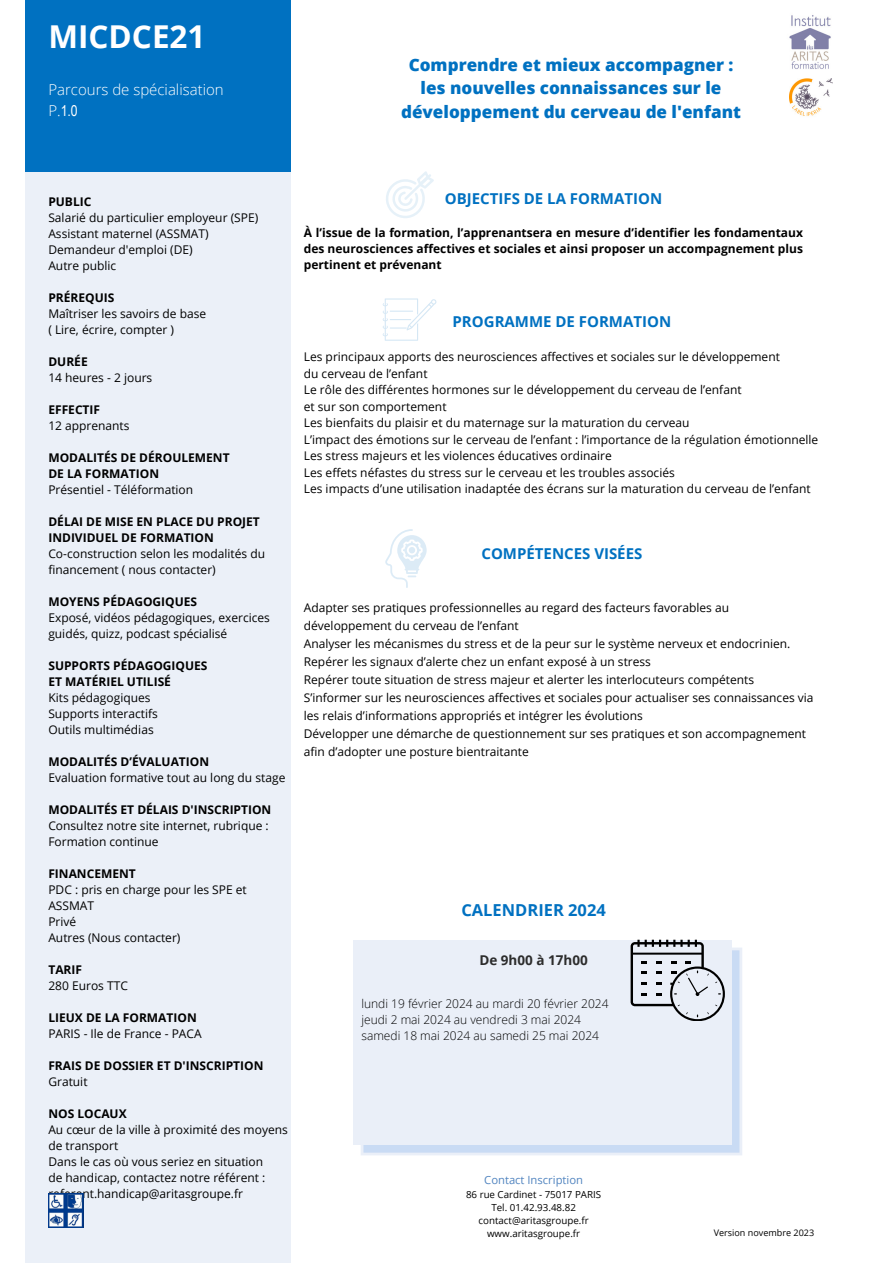
<style>
.page{position:relative;width:893px;height:1264px;background:#fff}
.page>*{position:absolute;margin:0;border:0;box-sizing:border-box;transform-origin:0 0}
.t1{font:700 31.5px "Open Sans";color:#fff}
.t2{font:800 17.1px/23.7px "Open Sans";color:#0071c1;text-align:center}
.t3{font:700 16.5px "Open Sans";color:#0071c1}
.t4{font:700 15px "Open Sans";color:#0071c1}
.t5{font:300 15px/20.2px "Open Sans";color:#fff}
.t6{font:700 13.5px "Open Sans";color:#2c2c2c}
.t7{font:12px/16px "Open Sans";color:#000}
.t8{font:700 12px/16px "Open Sans";color:#000}
.t9{font:300 12px "Open Sans";color:#000}
.t10{font:11.25px "Open Sans";color:#5285c0}
.t11{font:9.75px "Open Sans";color:#000}
.t12{font:9px "Open Sans";color:#000}
.s1{font-family:"Arial Narrow";font-weight:400}
</style>
<div class="page">
<div style="left:25px;top:111px;width:266px;height:1152px;background:#ebf0f8"></div>
<div style="left:25px;top:0;width:266px;height:171px;background:#0071c1"></div>
<svg style="left:360px;top:947px;width:382px;height:208px;background:#d3e1f5"></svg>
<div style="left:353px;top:939px;width:378px;height:205px;background:#eaeff8"></div>
<svg style="left:630px;top:939px;width:94px;height:81px"></svg>
<svg style="left:386px;top:171px;width:47px;height:47px"></svg>
<svg style="left:382px;top:298px;width:54px;height:43px"></svg>
<svg style="left:385px;top:529px;width:41px;height:58px"></svg>
<img style="left:48px;top:1193px;width:35px;height:34px">
<img style="left:789px;top:15px;width:42px;height:54px">
<img style="left:789px;top:78px;width:43px;height:38px">
<p class="t1" style="left:48px;top:15px;width:159px">MICDCE21</p>
<p class="t5" style="left:48px;top:79px;width:177px">Parcours de spécialisation<br>P.<span class="s1">1.0</span></p>
<p class="t2" style="left:401px;top:52px;width:341px">Comprendre et mieux accompagner : les nouvelles connaissances sur le développement du cerveau de l'enfant</p>
<p class="t8" style="left:48px;top:193px;width:45px">PUBLIC</p>
<p class="t7" style="left:48px;top:209px;width:211px">Salarié du particulier employeur (SPE)</p>
<p class="t7" style="left:48px;top:225px;width:162px">Assistant maternel (ASSMAT)</p>
<p class="t7" style="left:48px;top:241px;width:146px">Demandeur d'emploi (DE)</p>
<p class="t7" style="left:48px;top:257px;width:69px">Autre public</p>
<p class="t8" style="left:48px;top:289px;width:67px">PRÉREQUIS</p>
<p class="t7" style="left:48px;top:305px;width:159px">Maîtriser les savoirs de base</p>
<p class="t7" style="left:48px;top:321px;width:127px">( Lire, écrire, compter )</p>
<p class="t8" style="left:48px;top:353px;width:41px">DURÉE</p>
<p class="t7" style="left:48px;top:369px;width:105px">14 heures - 2 jours</p>
<p class="t8" style="left:48px;top:401px;width:53px">EFFECTIF</p>
<p class="t7" style="left:48px;top:417px;width:83px">12 apprenants</p>
<p class="t8" style="left:48px;top:449px;width:183px">MODALITÉS DE DÉROULEMENT</p>
<p class="t8" style="left:48px;top:465px;width:112px">DE LA FORMATION</p>
<p class="t7" style="left:48px;top:481px;width:146px">Présentiel - Téléformation</p>
<p class="t8" style="left:48px;top:513px;width:213px">DÉLAI DE MISE EN PLACE DU PROJET<br>INDIVIDUEL DE FORMATION</p>
<p class="t7" style="left:48px;top:545px;width:218px">Co-construction selon les modalités du financement ( nous contacter)</p>
<p class="t8" style="left:48px;top:593px;width:150px">MOYENS PÉDAGOGIQUES</p>
<p class="t7" style="left:48px;top:609px;width:223px">Exposé, vidéos pédagogiques, exercices guidés, quizz, podcast spécialisé</p>
<p class="t8" style="left:48px;top:657px;width:161px">SUPPORTS PÉDAGOGIQUES</p>
<p class="t8" style="left:48px;top:673px;width:124px">ET MATÉRIEL UTILISÉ</p>
<p class="t7" style="left:48px;top:689px;width:104px">Kits pédagogiques</p>
<p class="t7" style="left:48px;top:705px;width:111px">Supports interactifs</p>
<p class="t7" style="left:48px;top:721px;width:107px">Outils multimédias</p>
<p class="t8" style="left:48px;top:753px;width:162px">MODALITÉS D’ÉVALUATION</p>
<p class="t7" style="left:48px;top:769px;width:238px">Evaluation formative tout au long du stage</p>
<p class="t8" style="left:48px;top:801px;width:224px">MODALITÉS ET DÉLAIS D'INSCRIPTION</p>
<p class="t7" style="left:48px;top:817px;width:222px">Consultez notre site internet, rubrique :<br>Formation continue</p>
<p class="t8" style="left:48px;top:865px;width:89px">FINANCEMENT</p>
<p class="t7" style="left:48px;top:881px;width:200px">PDC : pris en charge pour les SPE et<br>ASSMAT</p>
<p class="t7" style="left:48px;top:913px;width:29px">Privé</p>
<p class="t7" style="left:48px;top:929px;width:133px">Autres (Nous contacter)</p>
<p class="t8" style="left:48px;top:961px;width:35px">TARIF</p>
<p class="t7" style="left:48px;top:977px;width:81px">280 Euros TTC</p>
<p class="t8" style="left:48px;top:1009px;width:150px">LIEUX DE LA FORMATION</p>
<p class="t7" style="left:48px;top:1025px;width:155px">PARIS - Ile de France - PACA</p>
<p class="t8" style="left:48px;top:1057px;width:216px">FRAIS DE DOSSIER ET D'INSCRIPTION</p>
<p class="t7" style="left:48px;top:1073px;width:41px">Gratuit</p>
<p class="t8" style="left:48px;top:1105px;width:80px">NOS LOCAUX</p>
<p class="t7" style="left:48px;top:1121px;width:241px">Au cœur de la ville à proximité des moyens de transport</p>
<p class="t7" style="left:48px;top:1153px;width:216px">Dans le cas où vous seriez en situation</p>
<p class="t7" style="left:48px;top:1169px;width:218px">de handicap, contactez notre référent : referent.handicap@aritasgroupe.fr</p>
<p class="t4" style="left:445px;top:188px;width:219px">OBJECTIFS DE LA FORMATION</p>
<p class="t8" style="left:304px;top:224px;width:500px;text-align:justify">À l’issue de la formation, l’apprenantsera en mesure d’identifier les fondamentaux des neurosciences affectives et sociales et ainsi proposer un accompagnement plus pertinent et prévenant</p>
<p class="t4" style="left:452px;top:311px;width:220px">PROGRAMME DE FORMATION</p>
<p class="t7" style="left:304px;top:348px;width:477px">Les principaux apports des neurosciences affectives et sociales sur le développement</p>
<p class="t7" style="left:304px;top:365px;width:125px">du cerveau de l’enfant</p>
<p class="t7" style="left:304px;top:381px;width:439px">Le rôle des différentes hormones sur le développement du cerveau de l’enfant</p>
<p class="t7" style="left:304px;top:398px;width:144px">et sur son comportement</p>
<p class="t7" style="left:304px;top:414px;width:387px">Les bienfaits du plaisir et du maternage sur la maturation du cerveau</p>
<p class="t7" style="left:304px;top:431px;width:516px">L’impact des émotions sur le cerveau de l’enfant : l’importance de la régulation émotionnelle</p>
<p class="t7" style="left:304px;top:447px;width:309px">Les stress majeurs et les violences éducatives ordinaire</p>
<p class="t7" style="left:304px;top:464px;width:372px">Les effets néfastes du stress sur le cerveau et les troubles associés</p>
<p class="t7" style="left:304px;top:480px;width:508px">Les impacts d’une utilisation inadaptée des écrans sur la maturation du cerveau de l’enfant</p>
<p class="t4" style="left:481px;top:543px;width:162px">COMPÉTENCES VISÉES</p>
<p class="t7" style="left:304px;top:598px;width:426px;line-height:18px">Adapter ses pratiques professionnelles au regard des facteurs favorables au développement du cerveau de l’enfant</p>
<p class="t7" style="left:304px;top:634px;width:488px;line-height:18px">Analyser les mécanismes du stress et de la peur sur le système nerveux et endocrinien.<br>Repérer les signaux d’alerte chez un enfant exposé à un stress</p>
<p class="t7" style="left:304px;top:671px;width:452px">Repérer toute situation de stress majeur et alerter les interlocuteurs compétents</p>
<p class="t7" style="left:304px;top:688px;width:511px;line-height:18px">S’informer sur les neurosciences affectives et sociales pour actualiser ses connaissances via les relais d’informations appropriés et intégrer les évolutions</p>
<p class="t7" style="left:304px;top:724px;width:504px;line-height:18px">Développer une démarche de questionnement sur ses pratiques et son accompagnement afin d’adopter une posture bientraitante</p>
<p class="t3" style="left:461px;top:898px;width:146px">CALENDRIER 2024</p>
<p class="t6" style="left:479px;top:950px;width:110px">De 9h00 à 17h00</p>
<p class="t9" style="left:361px;top:994px;width:249px">lundi 19 février 2024 au mardi 20 février 2024</p>
<p class="t9" style="left:361px;top:1010px;width:221px">jeudi 2 mai 2024 au vendredi 3 mai 2024</p>
<p class="t9" style="left:361px;top:1026px;width:239px">samedi 18 mai 2024 au samedi 25 mai 2024</p>
<p class="t10" style="left:484px;top:1172px;width:100px">Contact Inscription</p>
<p class="t11" style="left:466px;top:1187px;width:137px">86 rue Cardinet - 75017 PARIS</p>
<p class="t11" style="left:491px;top:1200px;width:86px">Tel. 01.42.93.48.82</p>
<p class="t11" style="left:478px;top:1213px;width:112px">contact@aritasgroupe.fr</p>
<p class="t11" style="left:487px;top:1226px;width:95px">www.aritasgroupe.fr</p>
<p class="t12" style="left:713px;top:1226px;width:102px">Version novembre 2023</p>
</div>
